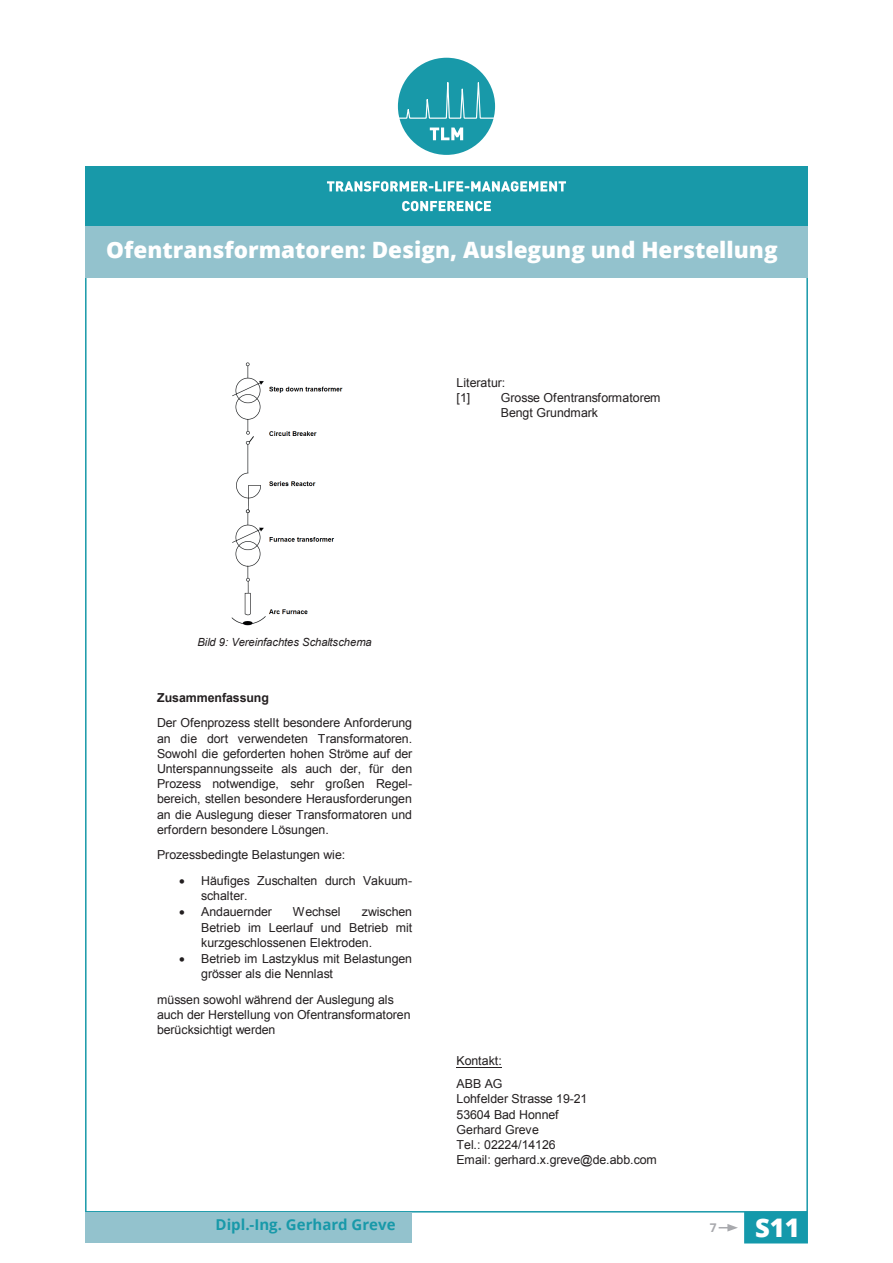
<style>
.page{position:relative;width:893px;height:1263px;background:#fff}
.page>*{position:absolute;margin:0;border:0;box-sizing:border-box;transform-origin:0 0}
.t1{font:800 25.65px "Open Sans";color:#fff}
.t2{font:800 22.5px "Open Sans";color:#fff}
.t3{font:700 15px "Open Sans";color:#1899a9}
.t4{font:12.45px/15.3px "Arial";letter-spacing:-.01em;color:#231f20}
.t5{font:700 12.45px "Arial";letter-spacing:-.01em;color:#231f20}
.t6{font:700 12px "Open Sans";color:#a8a9ad}
.t7{font:italic 11.25px "Arial";letter-spacing:-.005em;color:#231f20}
</style>
<div class="page">
<div style="left:744px;top:1212px;width:64px;height:31px;background:#1499ab"></div>
<svg style="left:719px;top:1224px;width:19px;height:7px"></svg>
<div style="left:85px;top:1212px;width:327px;height:31px;background:#93c2cd"></div>
<hr style="left:457px;top:1067px;width:45px;height:1px;background:#231f20">
<img style="left:231px;top:362px;width:112px;height:264px">
<div style="left:85px;top:225px;width:723px;height:53px;background:#93c2cd"></div>
<div style="left:398px;top:58px;width:97px;height:97px;background:#1899a9;border-radius:50%"></div>
<svg style="left:397px;top:82px;width:99px;height:39px"></svg>
<svg style="left:430px;top:128px;width:33px;height:12px"></svg>
<div style="left:85px;top:167px;width:723px;height:59px;background:#1899a9"></div>
<svg style="left:327px;top:181px;width:239px;height:11px"></svg>
<svg style="left:402px;top:201px;width:89px;height:10px"></svg>
<h2 class="t2" style="left:106px;top:233px;width:673px">Ofentransformatoren: Design, Auslegung und Herstellung</h2>
<p class="t4" style="left:457px;top:375px;width:50px">Literatur: [1]</p>
<p class="t4" style="left:501px;top:390px;width:161px">Grosse Ofentransformatorem<br>Bengt Grundmark</p>
<p class="t7" style="left:197px;top:635px;width:176px">Bild 9: Vereinfachtes Schaltschema</p>
<p class="t5" style="left:157px;top:689px;width:114px">Zusammenfassung</p>
<p class="t4" style="left:157px;top:715px;width:257px;text-align:justify">Der Ofenprozess stellt besondere Anforderung an die dort verwendeten Transformatoren.<br>Sowohl die geforderten hohen Ströme auf der Unterspannungsseite als auch der, für den Prozess notwendige, sehr großen Regel&shy;bereich, stellen besondere Herausforderungen an die Auslegung dieser Transformatoren und erfordern besondere Lösungen.</p>
<p class="t4" style="left:157px;top:847px;width:190px">Prozessbedingte Belastungen wie:</p>
<p class="t4" style="left:201px;top:873px;width:213px;text-indent:-22px">• Häufiges Zuschalten durch Vakuum&shy;schalter.</p>
<p class="t4" style="left:179px;top:904px;width:94px">• Andauernder</p>
<p class="t4" style="left:293px;top:904px;width:49px">Wechsel</p>
<p class="t4" style="left:201px;top:905px;width:212px;text-align:justify;text-indent:161px">zwischen Betrieb im Leerlauf und Betrieb mit kurzgeschlossenen Elektroden.</p>
<p class="t4" style="left:201px;top:951px;width:212px;text-indent:-22px">• Betrieb im Lastzyklus mit Belastungen grösser als die Nennlast</p>
<p class="t4" style="left:157px;top:991px;width:255px">müssen sowohl während der Auslegung als auch der Herstellung von Ofentransformatoren berücksichtigt werden</p>
<p class="t4" style="left:457px;top:1050px;width:47px;line-height:22.8px">Kontakt:<br>ABB AG</p>
<p class="t4" style="left:457px;top:1091px;width:202px">Lohfelder Strasse 19-21<br>53604 Bad Honnef<br>Gerhard Greve<br>Tel.: 02224/14126<br>Email: gerhard.x.greve@de.abb.com</p>
<p class="t3" style="left:216px;top:1214px;width:181px">Dipl.-Ing. Gerhard Greve</p>
<p class="t6" style="left:710px;top:1219px;width:8px">7</p>
<h1 class="t1" style="left:755px;top:1208px;width:46px">S11</h1>
</div>
